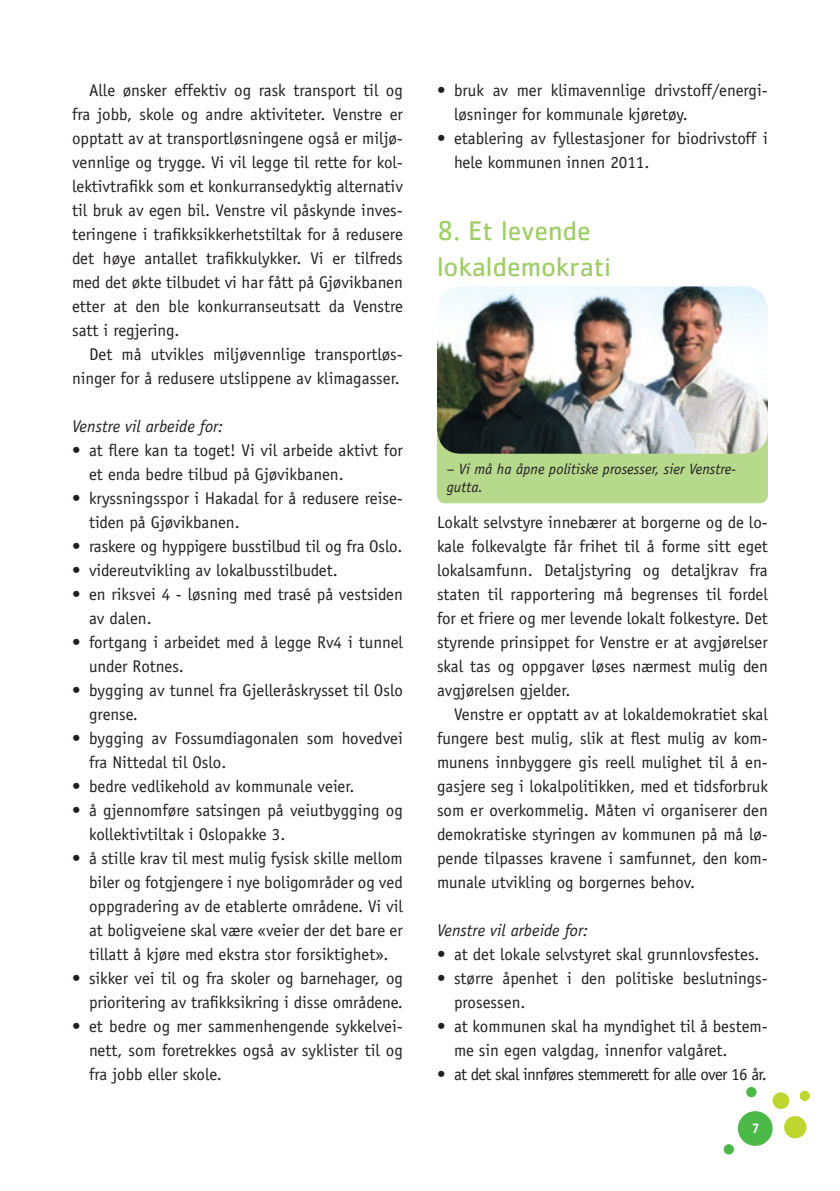
<style>
.page{position:relative;width:840px;height:1191px;background:#fff}
.page>*{position:absolute;margin:0;border:0;box-sizing:border-box;transform-origin:0 0}
.t1{font:28px/36px "Cachet";color:#9fce66}
.t2{font:17px/24px "Officina Sans";color:#231f20}
.t3{font:17px "Officina Sans";letter-spacing:-.04em;color:#231f20}
.t4{font:italic 17px "Officina Sans";color:#231f20}
.t5{font:italic 15px/18px "Officina Sans";color:#231f20}
.t6{font:700 14px "Officina Sans";color:#fff}
</style>
<div class="page">
<div style="left:737px;top:1111px;width:35px;height:34px;background:#4cb848;border-radius:50%"></div>
<div style="left:745px;top:1087px;width:11px;height:10px;background:#4cb848;border-radius:50%"></div>
<div style="left:723px;top:1144px;width:10px;height:10px;background:#4cb848;border-radius:50%"></div>
<div style="left:799px;top:1090px;width:10px;height:11px;background:#bed630;border-radius:50%"></div>
<div style="left:772px;top:1092px;width:16px;height:17px;background:#bed630;border-radius:50%"></div>
<div style="left:783px;top:1116px;width:23px;height:22px;background:#bed630;border-radius:50%"></div>
<div style="left:437px;top:412px;width:330px;height:91px;background:#b6d98c;border-radius:8px"></div>
<img style="left:437px;top:286px;width:330px;height:168px;border-radius:24px">
<p class="t2" style="left:72px;top:78px;width:332px;text-align:justify;text-indent:17px">Alle ønsker effektiv og rask transport til og fra jobb, skole og andre aktiviteter. Venstre er opptatt av at transportløsningene også er miljø&shy;vennlige og trygge. Vi vil legge til rette for kol&shy;lektivtrafikk som et konkurransedyktig alternativ til bruk av egen bil. Venstre vil påskynde inves&shy;teringene i trafikksikkerhetstiltak for å redusere det høye antallet trafikkulykker. Vi er tilfreds med det økte tilbudet vi har fått på Gjøvikbanen etter at den ble konkurranseutsatt da Venstre satt i regjering.</p>
<p class="t2" style="left:72px;top:342px;width:332px;text-align:right">Det må utvikles miljøvennlige transportløs&shy;ninger for å redusere utslippene av klimagasser.</p>
<p class="t4" style="left:72px;top:416px;width:153px">Venstre vil arbeide for:</p>
<p class="t2" style="left:89px;top:438px;width:315px;text-indent:-17px">• at flere kan ta toget! Vi vil arbeide aktivt for et enda bedre tilbud på Gjøvikbanen.</p>
<p class="t2" style="left:89px;top:486px;width:315px;text-indent:-17px">• kryssningsspor i Hakadal for å redusere reise&shy;tiden på Gjøvikbanen.</p>
<p class="t2" style="left:72px;top:534px;width:332px">• raskere og hyppigere busstilbud til og fra Oslo.</p>
<p class="t2" style="left:72px;top:558px;width:267px">• videreutvikling av lokalbusstilbudet.</p>
<p class="t2" style="left:89px;top:582px;width:315px;text-indent:-17px">• en riksvei 4 - løsning med trasé på vestsiden av dalen.</p>
<p class="t2" style="left:89px;top:630px;width:315px;text-indent:-17px">• fortgang i arbeidet med å legge Rv4 i tunnel under Rotnes.</p>
<p class="t2" style="left:89px;top:678px;width:315px;text-indent:-17px">• bygging av tunnel fra Gjelleråskrysset til Oslo grense.</p>
<p class="t2" style="left:89px;top:726px;width:315px;text-indent:-17px">• bygging av Fossumdiagonalen som hovedvei fra Nittedal til Oslo.</p>
<p class="t2" style="left:72px;top:774px;width:284px">• bedre vedlikehold av kommunale veier.</p>
<p class="t2" style="left:89px;top:798px;width:315px;text-indent:-17px">• å gjennomføre satsingen på veiutbygging og kollektivtiltak i Oslopakke 3.</p>
<p class="t2" style="left:89px;top:846px;width:315px;text-align:justify;text-indent:-17px">• å stille krav til mest mulig fysisk skille mellom biler og fotgjengere i nye boligområder og ved oppgradering av de etablerte områdene. Vi vil at boligveiene skal være «veier der det bare er tillatt å kjøre med ekstra stor forsiktighet».</p>
<p class="t2" style="left:72px;top:966px;width:332px;text-align:right">• sikker vei til og fra skoler og barnehager, og prioritering av trafikksikring i disse områdene.</p>
<p class="t2" style="left:89px;top:1014px;width:315px;text-align:justify;text-indent:-17px">• et bedre og mer sammenhengende sykkelvei&shy;nett, som foretrekkes også av syklister til og fra jobb eller skole.</p>
<p class="t2" style="left:454px;top:78px;width:315px;text-indent:-17px">• bruk av mer klimavennlige drivstoff/energi&shy;løsninger for kommunale kjøretøy.</p>
<p class="t2" style="left:454px;top:126px;width:315px;text-indent:-17px">• etablering av fyllestasjoner for biodrivstoff i hele kommunen innen 2011.</p>
<h1 class="t1" style="left:437px;top:212px;width:175px">8. Et levende lokaldemokrati</h1>
<p class="t5" style="left:446px;top:460px;width:290px">– Vi må ha åpne politiske prosesser, sier Venstre&shy;gutta.</p>
<p class="t2" style="left:437px;top:510px;width:332px;text-align:justify">Lokalt selvstyre innebærer at borgerne og de lo&shy;kale folkevalgte får frihet til å forme sitt eget lokalsamfunn. Detaljstyring og detaljkrav fra staten til rapportering må begrenses til fordel for et friere og mer levende lokalt folkestyre. Det styrende prinsippet for Venstre er at avgjørelser skal tas og oppgaver løses nærmest mulig den avgjørelsen gjelder.</p>
<p class="t2" style="left:437px;top:702px;width:332px;text-align:justify;text-indent:17px">Venstre er opptatt av at lokaldemokratiet skal fungere best mulig, slik at flest mulig av kom&shy;munens innbyggere gis reell mulighet til å en&shy;gasjere seg i lokalpolitikken, med et tidsforbruk som er overkommelig. Måten vi organiserer den demokratiske styringen av kommunen på må lø&shy;pende tilpasses kravene i samfunnet, den kom&shy;munale utvikling og borgernes behov.</p>
<p class="t4" style="left:437px;top:920px;width:153px">Venstre vil arbeide for:</p>
<p class="t2" style="left:437px;top:942px;width:324px">• at det lokale selvstyret skal grunnlovsfestes.</p>
<p class="t2" style="left:454px;top:966px;width:315px;text-indent:-17px">• større åpenhet i den politiske beslutnings&shy;prosessen.</p>
<p class="t2" style="left:454px;top:1014px;width:315px;text-indent:-17px">• at kommunen skal ha myndighet til å bestem&shy;me sin egen valgdag, innenfor valgåret.</p>
<p class="t3" style="left:437px;top:1064px;width:331px">• at det skal innføres stemmerett for alle over 16 år.</p>
<p class="t6" style="left:751px;top:1119px;width:9px">7</p>
</div>
